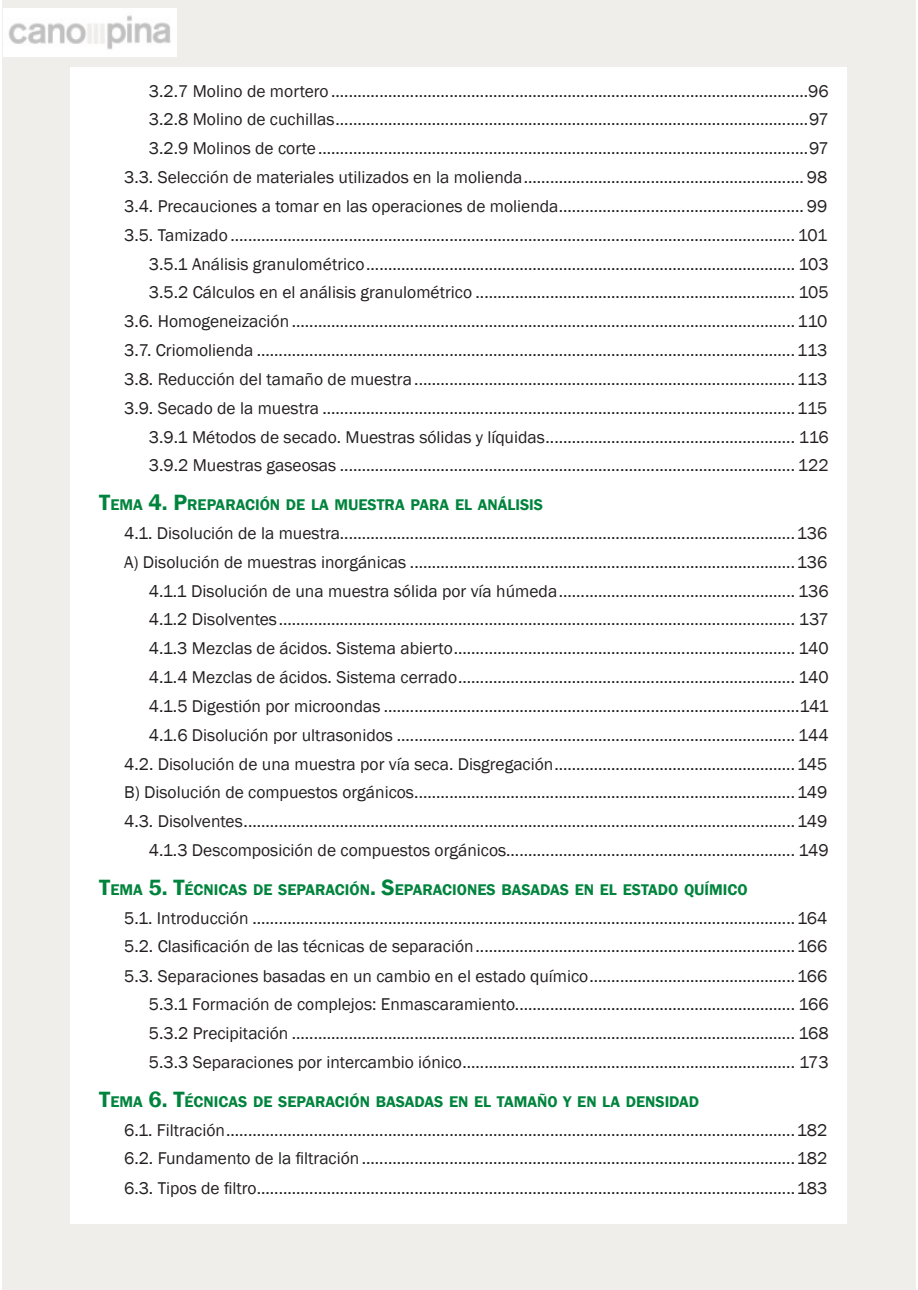
<style>
.page{position:relative;width:918px;height:1290px;background:#fff}
.page>*{position:absolute;margin:0;border:0;box-sizing:border-box;transform-origin:0 0}
.in1{font:17.5px "Franklin Gothic";color:#231f20}
.ind2{font:17.5px "Franklin Gothic";color:#231f20}
.Estándar{font:600 15.92px "Franklin Gothic";color:#00843d}
.s1{font-size:22.75px}
</style>
<div class="page">
<div style="left:3px;top:0;width:66px;height:1290px;background:#f0eeeb"></div>
<div style="left:847px;top:0;width:68px;height:1290px;background:#f0eeeb"></div>
<div style="left:38px;top:0;width:862px;height:67px;background:#f0eeeb"></div>
<div style="left:16px;top:1224px;width:862px;height:66px;background:#f0eeeb"></div>
<img style="left:3px;top:8px;width:173px;height:48px">
<p class="ind2" style="left:149px;top:80px;width:681px">3.2.7 Molino de mortero .............................................................................................................96</p>
<p class="ind2" style="left:149px;top:109px;width:681px">3.2.8 Molino de cuchillas............................................................................................................97</p>
<p class="ind2" style="left:149px;top:138px;width:681px">3.2.9 Molinos de corte................................................................................................................97</p>
<p class="in1" style="left:124px;top:166px;width:705px">3.3. Selección de materiales utilizados en la molienda................................................................ 98</p>
<p class="in1" style="left:124px;top:195px;width:705px">3.4. Precauciones a tomar en las operaciones de molienda........................................................ 99</p>
<p class="in1" style="left:124px;top:224px;width:705px">3.5. Tamizado ................................................................................................................................. 101</p>
<p class="ind2" style="left:149px;top:253px;width:681px">3.5.1 Análisis granulométrico.................................................................................................. 103</p>
<p class="ind2" style="left:149px;top:282px;width:681px">3.5.2 Cálculos en el análisis granulométrico ......................................................................... 105</p>
<p class="in1" style="left:124px;top:310px;width:705px">3.6. Homogeneización ...................................................................................................................110</p>
<p class="in1" style="left:124px;top:339px;width:705px">3.7. Criomolienda ...........................................................................................................................113</p>
<p class="in1" style="left:124px;top:368px;width:705px">3.8. Reducción del tamaño de muestra .......................................................................................113</p>
<p class="in1" style="left:124px;top:397px;width:705px">3.9. Secado de la muestra ............................................................................................................115</p>
<p class="ind2" style="left:149px;top:426px;width:681px">3.9.1 Métodos de secado. Muestras sólidas y líquidas......................................................... 116</p>
<p class="ind2" style="left:149px;top:455px;width:681px">3.9.2 Muestras gaseosas ........................................................................................................ 122</p>
<p class="Estándar" style="left:99px;top:495px;width:445px"><span class="s1">T</span>EMA <span class="s1">4. P</span>REPARACIÓN DE LA MUESTRA PARA EL ANÁLISIS</p>
<p class="in1" style="left:124px;top:522px;width:705px">4.1. Disolución de la muestra........................................................................................................136</p>
<p class="in1" style="left:124px;top:551px;width:705px">A) Disolución de muestras inorgánicas ........................................................................................136</p>
<p class="ind2" style="left:149px;top:580px;width:681px">4.1.1 Disolución de una muestra sólida por vía húmeda...................................................... 136</p>
<p class="ind2" style="left:149px;top:609px;width:681px">4.1.2 Disolventes...................................................................................................................... 137</p>
<p class="ind2" style="left:149px;top:637px;width:681px">4.1.3 Mezclas de ácidos. Sistema abierto.............................................................................. 140</p>
<p class="ind2" style="left:149px;top:666px;width:681px">4.1.4 Mezclas de ácidos. Sistema cerrado............................................................................. 140</p>
<p class="ind2" style="left:149px;top:695px;width:681px">4.1.5 Digestión por microondas ...............................................................................................141</p>
<p class="ind2" style="left:149px;top:724px;width:681px">4.1.6 Disolución por ultrasonidos ........................................................................................... 144</p>
<p class="in1" style="left:124px;top:753px;width:705px">4.2. Disolución de una muestra por vía seca. Disgregación.......................................................145</p>
<p class="in1" style="left:124px;top:782px;width:705px">B) Disolución de compuestos orgánicos.......................................................................................149</p>
<p class="in1" style="left:124px;top:810px;width:705px">4.3. Disolventes..............................................................................................................................149</p>
<p class="ind2" style="left:149px;top:839px;width:681px">4.1.3 Descomposición de compuestos orgánicos.................................................................. 149</p>
<p class="Estándar" style="left:99px;top:879px;width:649px"><span class="s1">T</span>EMA <span class="s1">5. T</span>ÉCNICAS DE SEPARACIÓN<span class="s1">. S</span>EPARACIONES BASADAS EN EL ESTADO QUÍMICO</p>
<p class="in1" style="left:124px;top:907px;width:705px">5.1. Introducción ............................................................................................................................164</p>
<p class="in1" style="left:124px;top:936px;width:705px">5.2. Clasificación de las técnicas de separación.........................................................................166</p>
<p class="in1" style="left:124px;top:965px;width:705px">5.3. Separaciones basadas en un cambio en el estado químico...............................................166</p>
<p class="ind2" style="left:149px;top:994px;width:681px">5.3.1 Formación de complejos: Enmascaramiento................................................................ 166</p>
<p class="ind2" style="left:149px;top:1022px;width:681px">5.3.2 Precipitación ................................................................................................................... 168</p>
<p class="ind2" style="left:149px;top:1051px;width:681px">5.3.3 Separaciones por intercambio iónico............................................................................ 173</p>
<p class="Estándar" style="left:99px;top:1091px;width:601px"><span class="s1">T</span>EMA <span class="s1">6. T</span>ÉCNICAS DE SEPARACIÓN BASADAS EN EL TAMAÑO Y EN LA DENSIDAD</p>
<p class="in1" style="left:124px;top:1119px;width:705px">6.1. Filtración..................................................................................................................................182</p>
<p class="in1" style="left:124px;top:1148px;width:705px">6.2. Fundamento de la filtración ...................................................................................................182</p>
<p class="in1" style="left:124px;top:1177px;width:705px">6.3. Tipos de filtro...........................................................................................................................183</p>
</div>
